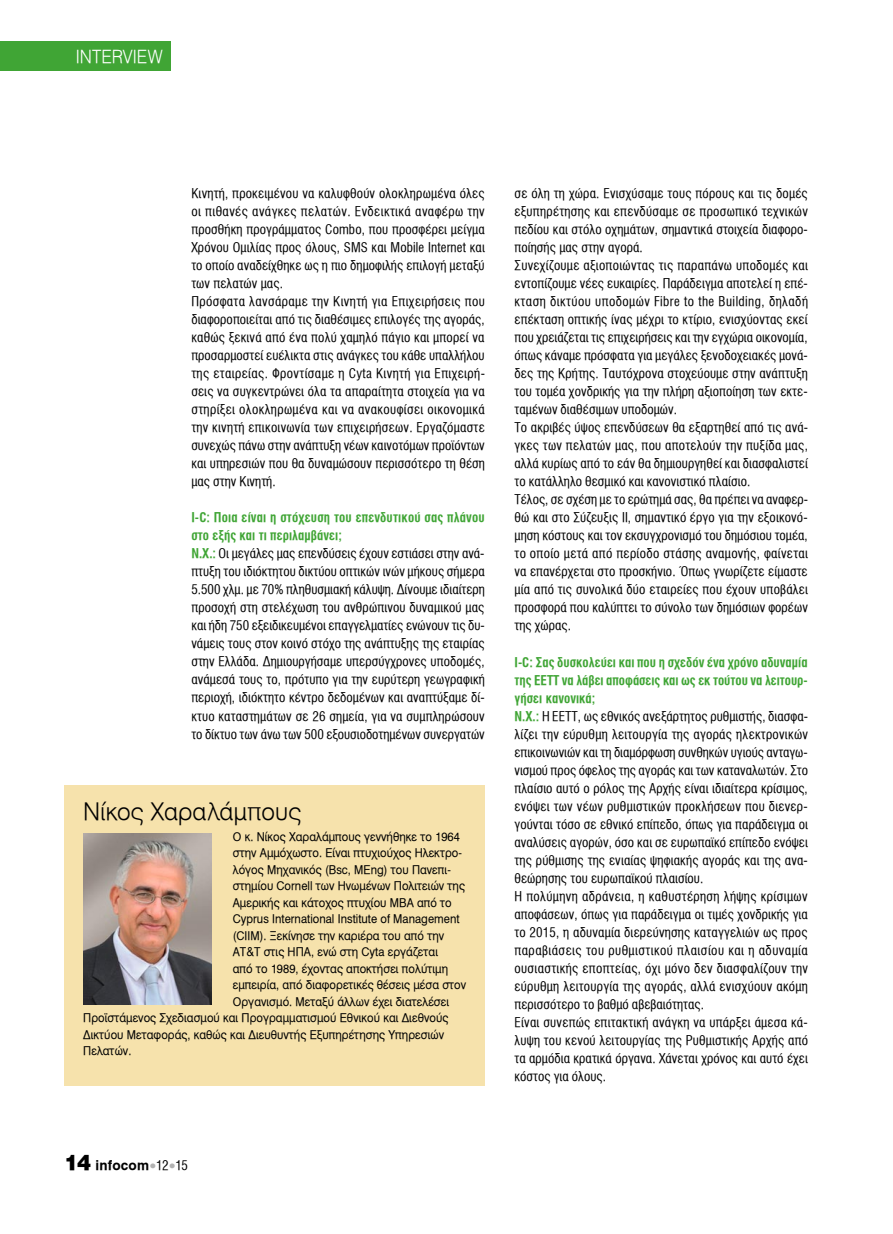
<style>
.page{position:relative;width:893px;height:1234px;background:#fff}
.page>*{position:absolute;margin:0;border:0;box-sizing:border-box;transform-origin:0 0}
.t1{font:300 24px "UB Helvetica";color:#000}
.t2{font:300 18px "UB Helvetica";color:#fff;scale:.95 1}
.t3{font:13.5px/18px "UB Helvetica Cond";letter-spacing:.005em;color:#000}
.t4{font:13.5px/18px "UB Helvetica Cond Bold";color:#40a535}
.t5{font:13.5px "UB Helvetica Bold";letter-spacing:.01em;color:#000}
.t6{font:12px "UB Helvetica";letter-spacing:.005em;color:#000;scale:.92 1}
.s1{font-family:"UB Helvetica Cond Bold";color:#40a535}
.s2{font-family:"UB Helvetica";font-weight:900;font-size:21px}
.s3{font-family:"UB Helvetica Cond";font-size:12px;color:#b2b2b2}
.s4{font-family:"UB Helvetica Cond"}
</style>
<div class="page">
<div style="left:0;top:41px;width:170px;height:30px;background:#40a535"></div>
<div style="left:64px;top:784px;width:421px;height:301px;background:#f6e2ac"></div>
<img style="left:84px;top:833px;width:128px;height:171px">
<p class="t2" style="left:76px;top:47px;width:93px">INTERVIEW</p>
<p class="t3" style="left:191px;top:184px;width:295px">Κινητή, προκειμένου να καλυφθούν ολοκληρωμένα όλες οι πιθανές ανάγκες πελατών. Ενδεικτικά αναφέρω την προσθήκη προγράμματος Combo, που προσφέρει μείγμα Χρόνου Ομιλίας προς όλους, SMS και Mobile Internet και το οποίο αναδείχθηκε ως η πιο δημοφιλής επιλογή μεταξύ των πελατών μας.<br>Πρόσφατα λανσάραμε την Κινητή για Επιχειρήσεις που διαφοροποιείται από τις διαθέσιμες επιλογές της αγοράς, καθώς ξεκινά από ένα πολύ χαμηλό πάγιο και μπορεί να προσαρμοστεί ευέλικτα στις ανάγκες του κάθε υπαλλήλου της εταιρείας. Φροντίσαμε η Cyta Κινητή για Επιχειρή&shy;σεις να συγκεντρώνει όλα τα απαραίτητα στοιχεία για να στηρίξει ολοκληρωμένα και να ανακουφίσει οικονομικά την κινητή επικοινωνία των επιχειρήσεων. Εργαζόμαστε συνεχώς πάνω στην ανάπτυξη νέων καινοτόμων προϊόντων και υπηρεσιών που θα δυναμώσουν περισσότερο τη θέση μας στην Κινητή.</p>
<p class="t3" style="left:191px;top:508px;width:295px"><span class="s1">I-C: Ποια είναι η στόχευση του επενδυτικού σας πλάνου στο εξής και τι περιλαμβάνει;<br>Ν.Χ.:</span> Οι μεγάλες μας επενδύσεις έχουν εστιάσει στην ανά&shy;πτυξη του ιδιόκτητου δικτύου οπτικών ινών μήκους σήμερα 5.500 χλμ. με 70% πληθυσμιακή κάλυψη. Δίνουμε ιδιαίτερη προσοχή στη στελέχωση του ανθρώπινου δυναμικού μας και ήδη 750 εξειδικευμένοι επαγγελματίες ενώνουν τις δυ&shy;νάμεις τους στον κοινό στόχο της ανάπτυξης της εταιρίας στην Ελλάδα. Δημιουργήσαμε υπερσύγχρονες υποδομές, ανάμεσά τους το, πρότυπο για την ευρύτερη γεωγραφική περιοχή, ιδιόκτητο κέντρο δεδομένων και αναπτύξαμε δί&shy;κτυο καταστημάτων σε 26 σημεία, για να συμπληρώσουν το δίκτυο των άνω των 500 εξουσιοδοτημένων συνεργατών</p>
<p class="t1" style="left:83px;top:797px;width:219px">Νίκος Χαραλάμπους</p>
<p class="t6" style="left:233px;top:829px;width:248px">Ο κ. Νίκος Χαραλάμπους γεννήθηκε το 1964</p>
<p class="t6" style="left:233px;top:846px;width:250px">στην Αμμόχωστο. Είναι πτυχιούχος Ηλεκτρο-</p>
<p class="t6" style="left:233px;top:862px;width:239px">λόγος Μηχανικός (Bsc, MEng) του Πανεπι-</p>
<p class="t6" style="left:233px;top:879px;width:254px">στημίου Cornell των Ηνωμένων Πολιτειών της</p>
<p class="t6" style="left:233px;top:895px;width:240px">Αμερικής και κάτοχος πτυχίου MBA από το</p>
<p class="t6" style="left:233px;top:912px;width:248px">Cyprus International Institute of Management</p>
<p class="t6" style="left:233px;top:928px;width:231px">(CIIM). Ξεκίνησε την καριέρα του από την</p>
<p class="t6" style="left:233px;top:945px;width:225px">AT&amp;T στις ΗΠΑ, ενώ στη Cyta εργάζεται</p>
<p class="t6" style="left:233px;top:961px;width:236px">από το 1989, έχοντας αποκτήσει πολύτιμη</p>
<p class="t6" style="left:233px;top:978px;width:255px">εμπειρία, από διαφορετικές θέσεις μέσα στον</p>
<p class="t6" style="left:233px;top:994px;width:237px">Οργανισμό. Μεταξύ άλλων έχει διατελέσει</p>
<p class="t6" style="left:83px;top:1011px;width:398px">Προϊστάμενος Σχεδιασμού και Προγραμματισμού Εθνικού και Διεθνούς</p>
<p class="t6" style="left:83px;top:1027px;width:394px">Δικτύου Μεταφοράς, καθώς και Διευθυντής Εξυπηρέτησης Υπηρεσιών</p>
<p class="t6" style="left:83px;top:1044px;width:54px">Πελατών.</p>
<p class="t5" style="left:64px;top:1157px;width:125px"><span class="s2">14</span> infocom<span class="s3">•</span><span class="s4">12</span><span class="s3">•</span><span class="s4">15</span></p>
<p class="t3" style="left:514px;top:184px;width:295px">σε όλη τη χώρα. Ενισχύσαμε τους πόρους και τις δομές εξυπηρέτησης και επενδύσαμε σε προσωπικό τεχνικών πεδίου και στόλο οχημάτων, σημαντικά στοιχεία διαφορο&shy;ποίησής μας στην αγορά.<br>Συνεχίζουμε αξιοποιώντας τις παραπάνω υποδομές και εντοπίζουμε νέες ευκαιρίες. Παράδειγμα αποτελεί η επέ&shy;κταση δικτύου υποδομών Fibre to the Building, δηλαδή επέκταση οπτικής ίνας μέχρι το κτίριο, ενισχύοντας εκεί που χρειάζεται τις επιχειρήσεις και την εγχώρια οικονομία, όπως κάναμε πρόσφατα για μεγάλες ξενοδοχειακές μονά&shy;δες της Κρήτης. Ταυτόχρονα στοχεύουμε στην ανάπτυξη του τομέα χονδρικής για την πλήρη αξιοποίηση των εκτε&shy;ταμένων διαθέσιμων υποδομών.<br>Το ακριβές ύψος επενδύσεων θα εξαρτηθεί από τις ανά&shy;γκες των πελατών μας, που αποτελούν την πυξίδα μας, αλλά κυρίως από το εάν θα δημιουργηθεί και διασφαλιστεί το κατάλληλο θεσμικό και κανονιστικό πλαίσιο.<br>Τέλος, σε σχέση με το ερώτημά σας, θα πρέπει να αναφερ&shy;θώ και στο Σύζευξις ΙΙ, σημαντικό έργο για την εξοικονό&shy;μηση κόστους και τον εκσυγχρονισμό του δημόσιου τομέα, το οποίο μετά από περίοδο στάσης αναμονής, φαίνεται να επανέρχεται στο προσκήνιο. Όπως γνωρίζετε είμαστε μία από τις συνολικά δύο εταιρείες που έχουν υποβάλει προσφορά που καλύπτει το σύνολο των δημόσιων φορέων της χώρας.</p>
<p class="t4" style="left:514px;top:652px;width:295px">I-C: Σας δυσκολεύει και που η σχεδόν ένα χρόνο αδυναμία της ΕΕΤΤ</p>
<p class="t3" style="left:514px;top:670px;width:295px;text-indent:47px"><span class="s1">να λάβει αποφάσεις και ως εκ τούτου να λειτουρ&shy;γήσει κανονικά;<br>Ν.Χ.:</span> Η ΕΕΤΤ, ως εθνικός ανεξάρτητος ρυθμιστής, διασφα&shy;λίζει την εύρυθμη λειτουργία της αγοράς ηλεκτρονικών επικοινωνιών και τη διαμόρφωση συνθηκών υγιούς ανταγω&shy;νισμού προς όφελος της αγοράς και των καταναλωτών. Στο πλαίσιο αυτό ο ρόλος της Αρχής είναι ιδιαίτερα κρίσιμος, ενόψει των νέων ρυθμιστικών προκλήσεων που διενερ&shy;γούνται τόσο σε εθνικό επίπεδο, όπως για παράδειγμα οι αναλύσεις αγορών, όσο και σε ευρωπαϊκό επίπεδο ενόψει της ρύθμισης της ενιαίας ψηφιακής αγοράς και της ανα&shy;θεώρησης του ευρωπαϊκού πλαισίου.<br>Η πολύμηνη αδράνεια, η καθυστέρηση λήψης κρίσιμων αποφάσεων, όπως για παράδειγμα οι τιμές χονδρικής για το 2015, η αδυναμία διερεύνησης καταγγελιών ως προς παραβιάσεις του ρυθμιστικού πλαισίου και η αδυναμία ουσιαστικής εποπτείας, όχι μόνο δεν διασφαλίζουν την εύρυθμη λειτουργία της αγοράς, αλλά ενισχύουν ακόμη περισσότερο το βαθμό αβεβαιότητας.<br>Είναι συνεπώς επιτακτική ανάγκη να υπάρξει άμεσα κά&shy;λυψη του κενού λειτουργίας της Ρυθμιστικής Αρχής από τα αρμόδια κρατικά όργανα. Χάνεται χρόνος και αυτό έχει κόστος για όλους.</p>
</div>
